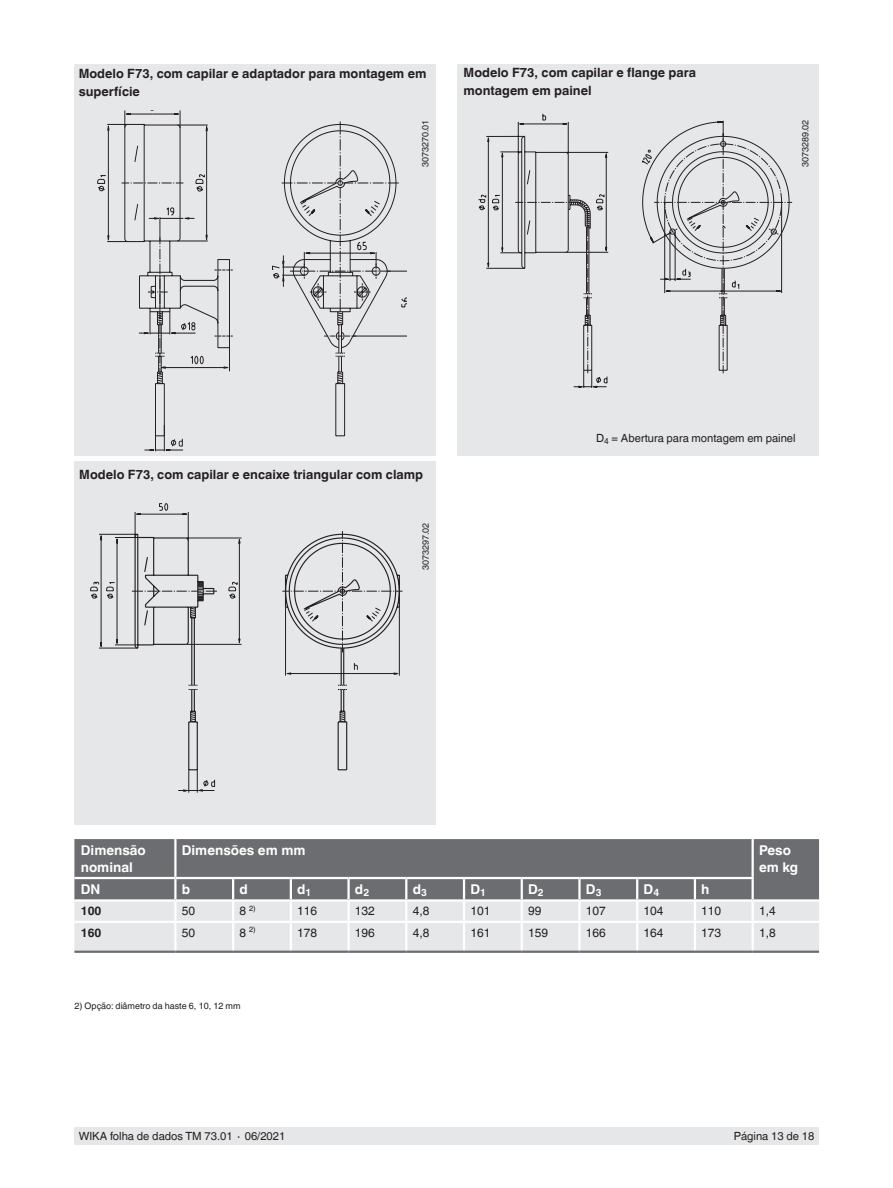
<style>
.page{position:relative;width:893px;height:1188px;background:#fff}
.page>*{position:absolute;margin:0;border:0;box-sizing:border-box;transform-origin:0 0}
.t1{font:700 13.5px/16.5px "Helvetica World";color:#fff}
.t2{font:700 12.75px/18px "Helvetica World";color:#231f20}
.t3{font:12px "Helvetica World";color:#231f20}
.t4{font:700 12px "Helvetica World";color:#231f20}
.t5{font:11.25px "Helvetica World";color:#231f20}
.t6{font:9px "Helvetica World";color:#231f20}
.t7{font:7.5px "Helvetica World";color:#231f20}
.s1{font-size:12px}
</style>
<div class="page">
<div style="left:74px;top:1128px;width:745px;height:17px;background:#e6e7e9"></div>
<div style="left:74px;top:64px;width:362px;height:391px;background:#e6e7e9"></div>
<div style="left:74px;top:461px;width:362px;height:364px;background:#e6e7e9"></div>
<div style="left:457px;top:64px;width:362px;height:391px;background:#e6e7e9"></div>
<div style="left:74px;top:839px;width:745px;height:60px;background:#6c6d70"></div>
<hr style="left:74px;top:877px;width:101px;height:2px;background:#fff">
<hr style="left:174px;top:879px;width:3px;height:20px;background:#fff">
<hr style="left:232px;top:879px;width:2px;height:20px;background:#fff">
<hr style="left:290px;top:879px;width:2px;height:20px;background:#fff">
<hr style="left:347px;top:879px;width:3px;height:20px;background:#fff">
<hr style="left:405px;top:879px;width:2px;height:20px;background:#fff">
<hr style="left:463px;top:879px;width:2px;height:20px;background:#fff">
<hr style="left:521px;top:879px;width:2px;height:20px;background:#fff">
<hr style="left:578px;top:879px;width:3px;height:20px;background:#fff">
<hr style="left:636px;top:879px;width:2px;height:20px;background:#fff">
<hr style="left:694px;top:879px;width:2px;height:20px;background:#fff">
<hr style="left:751px;top:879px;width:3px;height:20px;background:#fff">
<div style="left:74px;top:902px;width:745px;height:49px;background:#e6e7e9"></div>
<hr style="left:751px;top:902px;width:3px;height:19px;background:#fff">
<hr style="left:74px;top:921px;width:101px;height:2px;background:#fff">
<hr style="left:175px;top:921px;width:58px;height:2px;background:#fff">
<hr style="left:174px;top:923px;width:3px;height:28px;background:#fff">
<hr style="left:233px;top:921px;width:58px;height:2px;background:#fff">
<hr style="left:232px;top:923px;width:2px;height:28px;background:#fff">
<hr style="left:291px;top:921px;width:58px;height:2px;background:#fff">
<hr style="left:290px;top:923px;width:2px;height:28px;background:#fff">
<hr style="left:349px;top:921px;width:57px;height:2px;background:#fff">
<hr style="left:347px;top:923px;width:3px;height:28px;background:#fff">
<hr style="left:406px;top:921px;width:58px;height:2px;background:#fff">
<hr style="left:405px;top:923px;width:2px;height:28px;background:#fff">
<hr style="left:464px;top:921px;width:58px;height:2px;background:#fff">
<hr style="left:463px;top:923px;width:2px;height:28px;background:#fff">
<hr style="left:522px;top:921px;width:57px;height:2px;background:#fff">
<hr style="left:521px;top:923px;width:2px;height:28px;background:#fff">
<hr style="left:579px;top:921px;width:58px;height:2px;background:#fff">
<hr style="left:578px;top:923px;width:3px;height:28px;background:#fff">
<hr style="left:637px;top:921px;width:58px;height:2px;background:#fff">
<hr style="left:636px;top:923px;width:2px;height:28px;background:#fff">
<hr style="left:695px;top:921px;width:58px;height:2px;background:#fff">
<hr style="left:694px;top:923px;width:2px;height:28px;background:#fff">
<hr style="left:753px;top:921px;width:66px;height:2px;background:#fff">
<hr style="left:751px;top:923px;width:3px;height:28px;background:#fff">
<hr style="left:174px;top:839px;width:3px;height:38px;background:#fff">
<hr style="left:751px;top:839px;width:3px;height:38px;background:#fff">
<hr style="left:175px;top:877px;width:58px;height:2px;background:#fff">
<hr style="left:233px;top:877px;width:58px;height:2px;background:#fff">
<hr style="left:291px;top:877px;width:58px;height:2px;background:#fff">
<hr style="left:349px;top:877px;width:57px;height:2px;background:#fff">
<hr style="left:406px;top:877px;width:58px;height:2px;background:#fff">
<hr style="left:464px;top:877px;width:58px;height:2px;background:#fff">
<hr style="left:522px;top:877px;width:57px;height:2px;background:#fff">
<hr style="left:579px;top:877px;width:58px;height:2px;background:#fff">
<hr style="left:637px;top:877px;width:58px;height:2px;background:#fff">
<hr style="left:695px;top:877px;width:59px;height:2px;background:#fff">
<hr style="left:74px;top:951px;width:101px;height:2px;background:#6c6d70">
<hr style="left:175px;top:951px;width:58px;height:2px;background:#6c6d70">
<hr style="left:233px;top:951px;width:58px;height:2px;background:#6c6d70">
<hr style="left:291px;top:951px;width:58px;height:2px;background:#6c6d70">
<hr style="left:349px;top:951px;width:57px;height:2px;background:#6c6d70">
<hr style="left:406px;top:951px;width:58px;height:2px;background:#6c6d70">
<hr style="left:464px;top:951px;width:58px;height:2px;background:#6c6d70">
<hr style="left:522px;top:951px;width:57px;height:2px;background:#6c6d70">
<hr style="left:579px;top:951px;width:58px;height:2px;background:#6c6d70">
<hr style="left:637px;top:951px;width:58px;height:2px;background:#6c6d70">
<hr style="left:695px;top:951px;width:58px;height:2px;background:#6c6d70">
<hr style="left:753px;top:951px;width:66px;height:2px;background:#6c6d70">
<hr style="left:108px;top:183px;width:1px;height:52px;background:#231f20">
<svg style="left:107px;top:235px;width:17px;height:7px"></svg>
<hr style="left:108px;top:131px;width:1px;height:52px;background:#231f20">
<svg style="left:107px;top:111px;width:74px;height:20px"></svg>
<svg style="left:124px;top:123px;width:272px;height:120px"></svg>
<svg style="left:97px;top:175px;width:9px;height:16px"></svg>
<svg style="left:139px;top:174px;width:268px;height:277px"></svg>
<svg style="left:492px;top:113px;width:232px;height:81px"></svg>
<svg style="left:478px;top:194px;width:246px;height:189px"></svg>
<svg style="left:517px;top:135px;width:273px;height:236px"></svg>
<svg style="left:567px;top:194px;width:161px;height:177px"></svg>
<svg style="left:358px;top:536px;width:43px;height:140px"></svg>
<svg style="left:90px;top:503px;width:268px;height:284px"></svg>
<hr style="left:346px;top:722px;width:1px;height:48px;background:#231f20">
<hr style="left:338px;top:722px;width:1px;height:48px;background:#231f20">
<svg style="left:338px;top:690px;width:9px;height:32px"></svg>
<hr style="left:343px;top:648px;width:1px;height:37px;background:#231f20">
<hr style="left:341px;top:648px;width:1px;height:37px;background:#231f20">
<p class="t2" style="left:79px;top:65px;width:349px">Modelo F73, com capilar e adaptador para montagem em superfície</p>
<p class="t2" style="left:464px;top:64px;width:234px">Modelo F73, com capilar e flange para montagem em painel</p>
<p class="t6" style="left:420px;top:167px;width:49px;rotate:-90deg">3073270.01</p>
<p class="t6" style="left:800px;top:167px;width:49px;rotate:-90deg">3073289.02</p>
<p class="t2" style="left:79px;top:465px;width:345px">Modelo F73, com capilar e encaixe triangular com clamp</p>
<p class="t6" style="left:420px;top:570px;width:49px;rotate:-90deg">3073297.02</p>
<p class="t5" style="left:596px;top:432px;width:201px">D<sub>4</sub> = Abertura para montagem em painel</p>
<p class="t1" style="left:81px;top:842px;width:67px">Dimensão nominal</p>
<p class="t1" style="left:182px;top:842px;width:125px">Dimensões em mm</p>
<p class="t1" style="left:759px;top:842px;width:40px">Peso em kg</p>
<p class="t1" style="left:81px;top:881px;width:21px">DN</p>
<p class="t1" style="left:182px;top:881px;width:10px">b</p>
<p class="t1" style="left:239px;top:881px;width:10px">d</p>
<p class="t1" style="left:297px;top:881px;width:16px">d<sub>1</sub></p>
<p class="t1" style="left:355px;top:881px;width:16px">d<sub>2</sub></p>
<p class="t1" style="left:413px;top:881px;width:16px">d<sub>3</sub></p>
<p class="t1" style="left:470px;top:881px;width:17px">D<sub>1</sub></p>
<p class="t1" style="left:528px;top:881px;width:17px">D<sub>2</sub></p>
<p class="t1" style="left:586px;top:881px;width:17px">D<sub>3</sub></p>
<p class="t1" style="left:644px;top:881px;width:17px">D<sub>4</sub></p>
<p class="t1" style="left:701px;top:881px;width:10px">h</p>
<p class="t4" style="left:81px;top:904px;width:22px">100</p>
<p class="t3" style="left:182px;top:904px;width:15px">50</p>
<p class="t7" style="left:239px;top:904px;width:18px"><span class="s1">8</span> 2)</p>
<p class="t3" style="left:297px;top:904px;width:22px">116</p>
<p class="t3" style="left:355px;top:904px;width:22px">132</p>
<p class="t3" style="left:413px;top:904px;width:18px">4,8</p>
<p class="t3" style="left:470px;top:904px;width:22px">101</p>
<p class="t3" style="left:528px;top:904px;width:15px">99</p>
<p class="t3" style="left:586px;top:904px;width:22px">107</p>
<p class="t3" style="left:644px;top:904px;width:22px">104</p>
<p class="t3" style="left:701px;top:904px;width:22px">110</p>
<p class="t3" style="left:759px;top:904px;width:18px">1,4</p>
<p class="t4" style="left:81px;top:926px;width:22px">160</p>
<p class="t3" style="left:182px;top:926px;width:15px">50</p>
<p class="t7" style="left:239px;top:925px;width:18px"><span class="s1">8</span> 2)</p>
<p class="t3" style="left:297px;top:926px;width:22px">178</p>
<p class="t3" style="left:355px;top:926px;width:22px">196</p>
<p class="t3" style="left:413px;top:926px;width:18px">4,8</p>
<p class="t3" style="left:470px;top:926px;width:22px">161</p>
<p class="t3" style="left:528px;top:926px;width:22px">159</p>
<p class="t3" style="left:586px;top:926px;width:22px">166</p>
<p class="t3" style="left:644px;top:926px;width:22px">164</p>
<p class="t3" style="left:701px;top:926px;width:22px">173</p>
<p class="t3" style="left:759px;top:926px;width:18px">1,8</p>
<p class="t6" style="left:74px;top:1001px;width:168px">2) Opção: diâmetro da haste 6, 10, 12 mm</p>
<p class="t5" style="left:79px;top:1130px;width:208px">WIKA folha de dados TM 73.01 ∙ 06/2021</p>
<p class="t5" style="left:734px;top:1130px;width:82px">Página 13 de 18</p>
</div>
